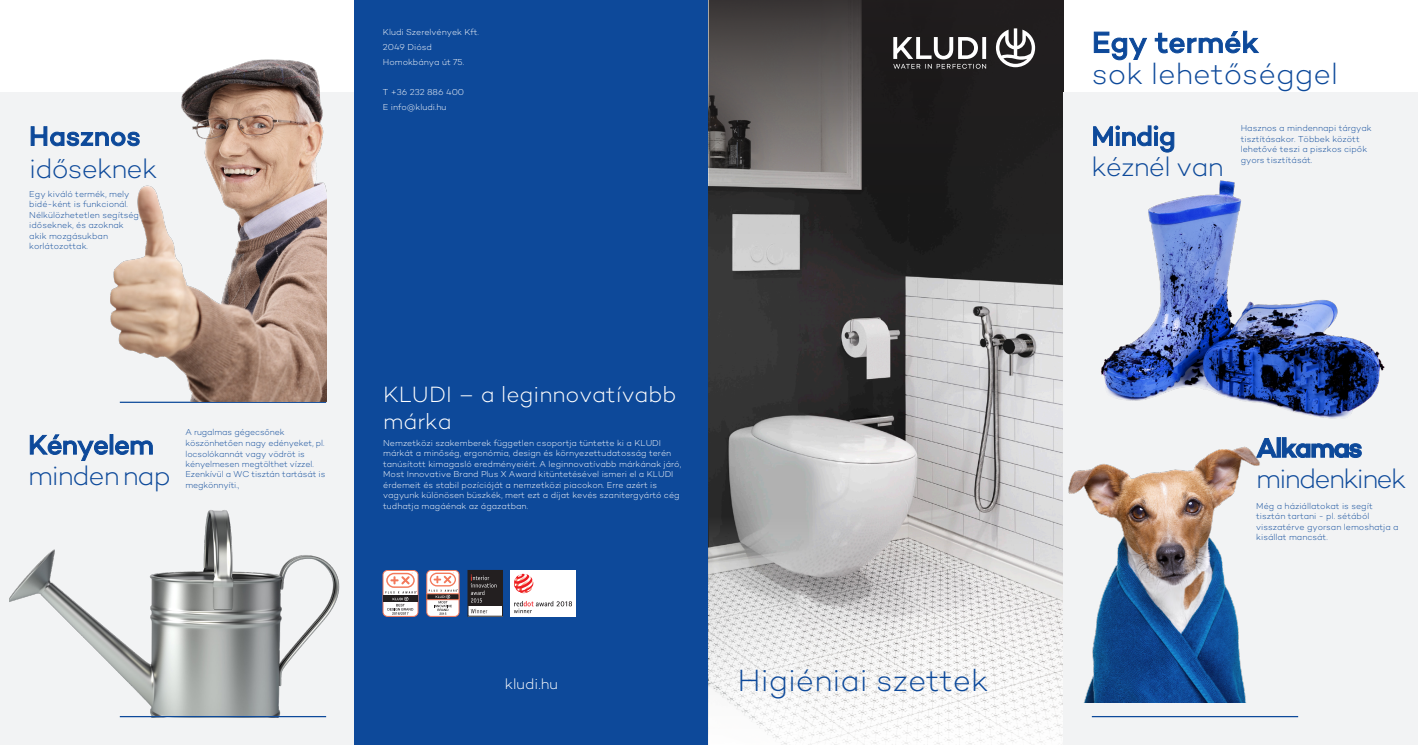
<style>
.page{position:relative;width:1418px;height:745px;background:#fff}
.page>*{position:absolute;margin:0;border:0;box-sizing:border-box;transform-origin:0 0}
.t1{font:300 31.25px "Campton";color:#0d499a}
.t2{font:300 30px/31.1px "Campton";color:#0d499a}
.t3{font:300 27.5px/30.4px "Campton";letter-spacing:-.04em;color:#0d499a}
.t4{font:300 27.5px/31px "Campton";letter-spacing:-.06em;color:#0d499a}
.t5{font:300 22.5px/27px "Campton";color:#fff}
.t6{font:300 15px "Campton";color:#fff}
.t7{font:300 8.75px/10.5px "Campton";color:#fff}
.t8{font:300 8.75px/10.5px "Campton";color:#0d499a}
.s1{font-weight:500}
.s2{font-weight:600}
</style>
<div class="page">
<div style="left:0;top:92px;width:354px;height:652px;background:#f2f3f4"></div>
<div style="left:354px;top:0;width:355px;height:744px;background:#0d499a"></div>
<img style="left:709px;top:234px;width:354px;height:262px">
<svg style="left:709px;top:496px;width:354px;height:248px"></svg>
<svg style="left:709px;top:0;width:354px;height:234px;background:#3d3b3b"></svg>
<hr style="left:120px;top:401px;width:206px;height:1px;background:#0d499a">
<svg style="left:893px;top:28px;width:142px;height:41px"></svg>
<div style="left:383px;top:570px;width:35px;height:46px;border:1px solid #f3795b;border-radius:4px"></div>
<div style="left:383px;top:595px;width:35px;height:6px;background:#231f20"></div>
<svg style="left:385px;top:572px;width:32px;height:42px"></svg>
<div style="left:427px;top:570px;width:32px;height:46px;background:#fff;border-radius:4px"></div>
<div style="left:426px;top:570px;width:33px;height:46px;border:1px solid #f3795b;border-radius:4px"></div>
<div style="left:427px;top:593px;width:32px;height:6px;background:#231f20"></div>
<div style="left:426px;top:593px;width:33px;height:6px;border:1px solid #f3795b"></div>
<div style="left:468px;top:570px;width:34px;height:35px;background:#231f20"></div>
<div style="left:468px;top:605px;width:34px;height:10px;background:#fff"></div>
<svg style="left:471px;top:574px;width:25px;height:28px"></svg>
<svg style="left:471px;top:608px;width:16px;height:5px"></svg>
<div style="left:468px;top:570px;width:34px;height:46px;border:1px solid #231f20"></div>
<div style="left:510px;top:569px;width:65px;height:47px;background:#fff"></div>
<svg style="left:514px;top:573px;width:19px;height:19px"></svg>
<svg style="left:514px;top:601px;width:58px;height:11px"></svg>
<svg style="left:429px;top:572px;width:29px;height:42px"></svg>
<img style="left:110px;top:59px;width:216px;height:342px">
<div style="left:1063px;top:92px;width:354px;height:652px;background:#f2f3f4"></div>
<img style="left:1055px;top:432px;width:205px;height:270px">
<img style="left:9px;top:510px;width:331px;height:205px">
<hr style="left:120px;top:715px;width:206px;height:1px;background:#0d499a">
<hr style="left:1091px;top:715px;width:207px;height:1px;background:#0d499a">
<img style="left:1020px;top:147px;width:365px;height:274px">
<p class="t3" style="left:29px;top:119px;width:130px;line-height:32.2px"><span class="s1">Hasznos </span>időseknek</p>
<p class="t8" style="left:29px;top:188px;width:111px">Egy kiváló termék, mely bidé-ként is funkcionál.<br>Nélkülözhetetlen segítség időseknek, és azoknak akik mozgásukban korlátozottak.</p>
<p class="t3" style="left:28px;top:429px;width:144px"><span class="s1">Kényelem </span>minden nap</p>
<p class="t8" style="left:185px;top:426px;width:141px">A rugalmas gégecsőnek köszönhetően nagy edényeket, pl. locsolókannát vagy vödröt is kényelmesen megtölthet vízzel.<br>Ezenkívül a WC tisztán tartását is megkönnyíti.,</p>
<p class="t7" style="left:383px;top:25px;width:98px;line-height:15px">Kludi Szerelvények Kft.<br>2049 Diósd<br>Homokbánya út 75.</p>
<p class="t7" style="left:383px;top:85px;width:83px;line-height:15px">T +36 232 886 400<br>E info@kludi.hu</p>
<p class="t5" style="left:383px;top:380px;width:295px">KLUDI – a leginnovatívabb márka</p>
<p class="t7" style="left:383px;top:437px;width:300px">Nemzetközi szakemberek független csoportja tüntette ki a KLUDI márkát a minőség, ergonómia, design és környezettudatosság terén tanúsított kimagasló eredményeiért. A leginnovatívabb márkának járó, Most Innovative Brand Plus X Award kitüntetésével ismeri el a KLUDI érdemeit és stabil pozícióját a nemzetközi piacokon. Erre azért is vagyunk különösen büszkék, mert ezt a díjat kevés szanitergyártó cég tudhatja magáénak az ágazatban.</p>
<p class="t6" style="left:505px;top:674px;width:55px">kludi.hu</p>
<p class="t1" style="left:737px;top:660px;width:252px">Higiéniai szettek</p>
<p class="t2" style="left:1091px;top:26px;width:248px"><span class="s1">Egy termék<br></span>sok lehetőséggel</p>
<p class="t3" style="left:1091px;top:120px;width:134px"><span class="s1">Mindig </span>kéznél van</p>
<p class="t8" style="left:1240px;top:123px;width:133px">Hasznos a mindennapi tárgyak tisztításakor. Többek között lehetővé teszi a piszkos cipők gyors tisztítását.</p>
<p class="t4" style="left:1256px;top:431px;width:152px"><span class="s2">Alkamas </span>mindenkinek</p>
<p class="t8" style="left:1256px;top:500px;width:144px">Még a háziállatokat is segít tisztán tartani - pl. sétából visszatérve gyorsan lemoshatja a kisállat mancsát.</p>
</div>
